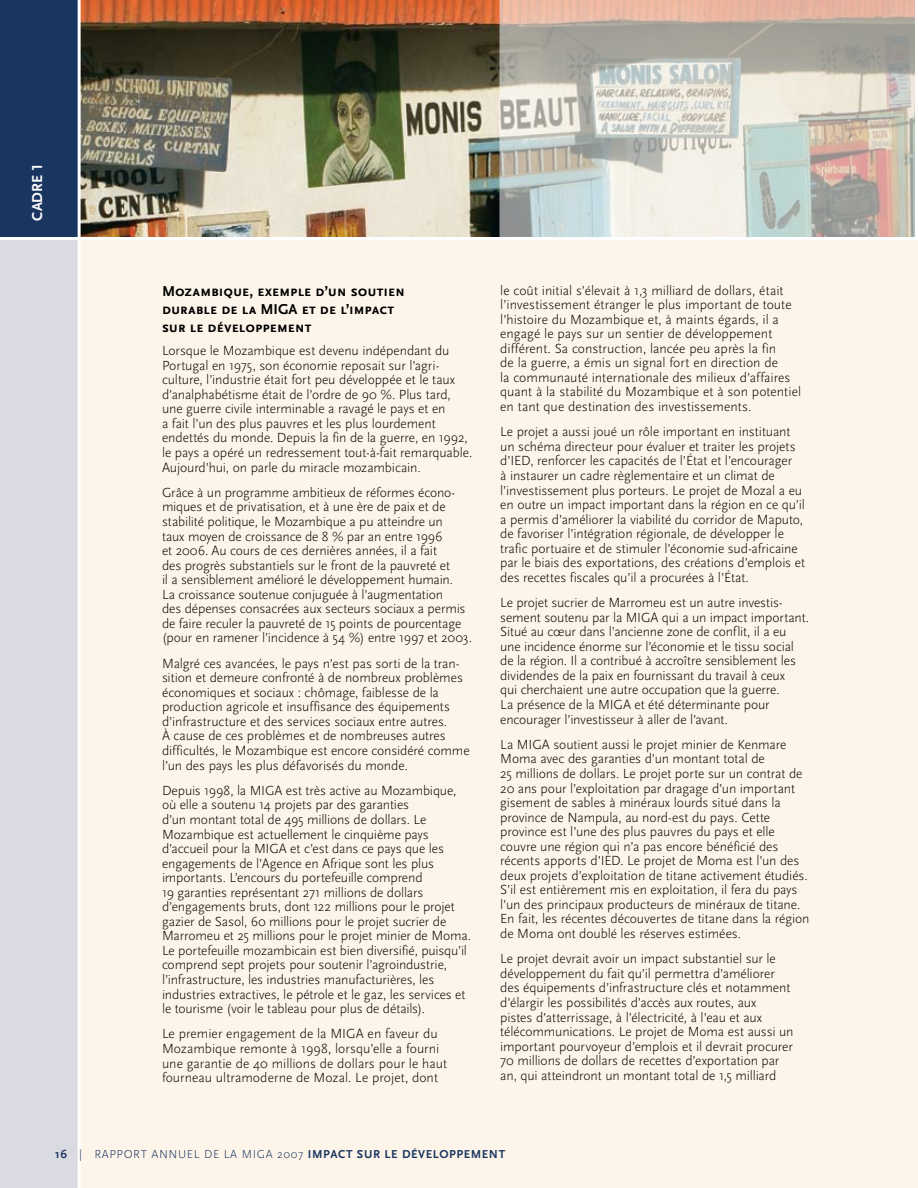
<style>
.page{position:relative;width:918px;height:1188px;background:#fdf5e9}
.page>*{position:absolute;margin:0;border:0;box-sizing:border-box;transform-origin:0 0}
.t1{font:700 15px/18px "Scala Sans Caps";color:#000}
.t2{font:700 15px "Scala Sans Caps";color:#fff}
.t3{font:300 13.8px/14.5px "Scala Sans";letter-spacing:-.005em;color:#000}
.t4{font:700 12px "Scala Sans";letter-spacing:.05em;color:#1b3561}
.s1{font-weight:300}
</style>
<div class="page">
<div style="left:0;top:240px;width:81px;height:948px;background:#dadae2"></div>
<img style="left:81px;top:0;width:419px;height:240px">
<div style="left:0;top:0;width:81px;height:240px;background:#1b3561"></div>
<svg style="left:500px;top:0;width:418px;height:240px"></svg>
<p class="t2" style="left:29px;top:220px;width:59px;rotate:-90deg">CADRE 1</p>
<p class="t1" style="left:162px;top:282px;width:245px">Mozambique, exemple d’un soutien durable de la MIGA et de l’impact sur le développement</p>
<p class="t3" style="left:162px;top:344px;width:312px">Lorsque le Mozambique est devenu indépendant du Portugal en 1975, son économie reposait sur l’agri&shy;culture, l’industrie était fort peu développée et le taux d’analphabétisme était de l’ordre de 90 %. Plus tard, une guerre civile interminable a ravagé le pays et en<br>a fait l’un des plus pauvres et les plus lourdement endettés du monde. Depuis la fin de la guerre, en 1992, le pays a opéré un redressement tout-à-fait remarquable.<br>Aujourd’hui, on parle du miracle mozambicain.</p>
<p class="t3" style="left:162px;top:485px;width:312px">Grâce à un programme ambitieux de réformes écono&shy;miques et de privatisation, et à une ère de paix et de stabilité politique, le Mozambique a pu atteindre un<br>taux moyen de croissance de 8 % par an entre 1996<br>et 2006. Au cours de ces dernières années, il a fait<br>des progrès substantiels sur le front de la pauvreté et<br>il a sensiblement amélioré le développement humain.<br>La croissance soutenue conjuguée à l’augmentation<br>des dépenses consacrées aux secteurs sociaux a permis de faire reculer la pauvreté de 15 points de pourcentage (pour en ramener l’incidence à 54 %) entre 1997 et 2003.</p>
<p class="t3" style="left:162px;top:656px;width:309px">Malgré ces avancées, le pays n’est pas sorti de la tran&shy;sition et demeure confronté à de nombreux problèmes économiques et sociaux : chômage, faiblesse de la production agricole et insuffisance des équipements d’infrastructure et des services sociaux entre autres.<br>À cause de ces problèmes et de nombreuses autres difficultés, le Mozambique est encore considéré comme l’un des pays les plus défavorisés du monde.</p>
<p class="t3" style="left:162px;top:783px;width:310px">Depuis 1998, la MIGA est très active au Mozambique, où elle a soutenu 14 projets par des garanties<br>d’un montant total de 495 millions de dollars. Le Mozambique est actuellement le cinquième pays d’accueil pour la MIGA et c’est dans ce pays que les engagements de l’Agence en Afrique sont les plus importants. L’encours du portefeuille comprend<br>19 garanties représentant 271 millions de dollars d’engagements bruts, dont 122 millions pour le projet gazier de Sasol, 60 millions pour le projet sucrier de Marromeu et 25 millions pour le projet minier de Moma.<br>Le portefeuille mozambicain est bien diversifié, puisqu’il comprend sept projets pour soutenir l’agroindustrie, l’infrastructure, les industries manufacturières, les industries extractives, le pétrole et le gaz, les services et le tourisme (voir le tableau pour plus de détails).</p>
<p class="t3" style="left:162px;top:1027px;width:287px">Le premier engagement de la MIGA en faveur du Mozambique remonte à 1998, lorsqu’elle a fourni une garantie de 40 millions de dollars pour le haut fourneau ultramoderne de Mozal. Le projet, dont</p>
<p class="t3" style="left:500px;top:283px;width:302px">le coût initial s’élevait à 1,3 milliard de dollars, était l’investissement étranger le plus important de toute l’histoire du Mozambique et, à maints égards, il a engagé le pays sur un sentier de développement différent. Sa construction, lancée peu après la fin<br>de la guerre, a émis un signal fort en direction de<br>la communauté internationale des milieux d’affaires quant à la stabilité du Mozambique et à son potentiel en tant que destination des investissements.</p>
<p class="t3" style="left:500px;top:425px;width:306px">Le projet a aussi joué un rôle important en instituant un schéma directeur pour évaluer et traiter les projets d’IED, renforcer les capacités de l’État et l’encourager<br>à instaurer un cadre règlementaire et un climat de l’investissement plus porteurs. Le projet de Mozal a eu en outre un impact important dans la région en ce qu’il a permis d’améliorer la viabilité du corridor de Maputo, de favoriser l’intégration régionale, de développer le trafic portuaire et de stimuler l’économie sud-africaine par le biais des exportations, des créations d’emplois et des recettes fiscales qu’il a procurées à l’État.</p>
<p class="t3" style="left:500px;top:596px;width:310px">Le projet sucrier de Marromeu est un autre investis&shy;sement soutenu par la MIGA qui a un impact important.<br>Situé au cœur dans l’ancienne zone de conflit, il a eu une incidence énorme sur l’économie et le tissu social de la région. Il a contribué à accroître sensiblement les dividendes de la paix en fournissant du travail à ceux<br>qui cherchaient une autre occupation que la guerre.<br>La présence de la MIGA et été déterminante pour encourager l’investisseur à aller de l’avant.</p>
<p class="t3" style="left:500px;top:737px;width:311px">La MIGA soutient aussi le projet minier de Kenmare Moma avec des garanties d’un montant total de<br>25 millions de dollars. Le projet porte sur un contrat de 20 ans pour l’exploitation par dragage d’un important gisement de sables à minéraux lourds situé dans la province de Nampula, au nord-est du pays. Cette province est l’une des plus pauvres du pays et elle couvre une région qui n’a pas encore bénéficié des récents apports d’IED. Le projet de Moma est l’un des deux projets d’exploitation de titane activement étudiés.<br>S’il est entièrement mis en exploitation, il fera du pays l’un des principaux producteurs de minéraux de titane.<br>En fait, les récentes découvertes de titane dans la région de Moma ont doublé les réserves estimées.</p>
<p class="t3" style="left:500px;top:952px;width:295px">Le projet devrait avoir un impact substantiel sur le développement du fait qu’il permettra d’améliorer des équipements d’infrastructure clés et notamment d’élargir les possibilités d’accès aux routes, aux<br>pistes d’atterrissage, à l’électricité, à l’eau et aux télécommunications. Le projet de Moma est aussi un important pourvoyeur d’emplois et il devrait procurer 70 millions de dollars de recettes d’exportation par an, qui atteindront un montant total de 1,5 milliard</p>
<p class="t4" style="left:55px;top:1148px;width:451px">16 <span class="s1">| RAPPORT ANNUEL DE LA MIGA 2007</span> I MPACT SUR LE DÉVELOPPEMENT</p>
</div>
